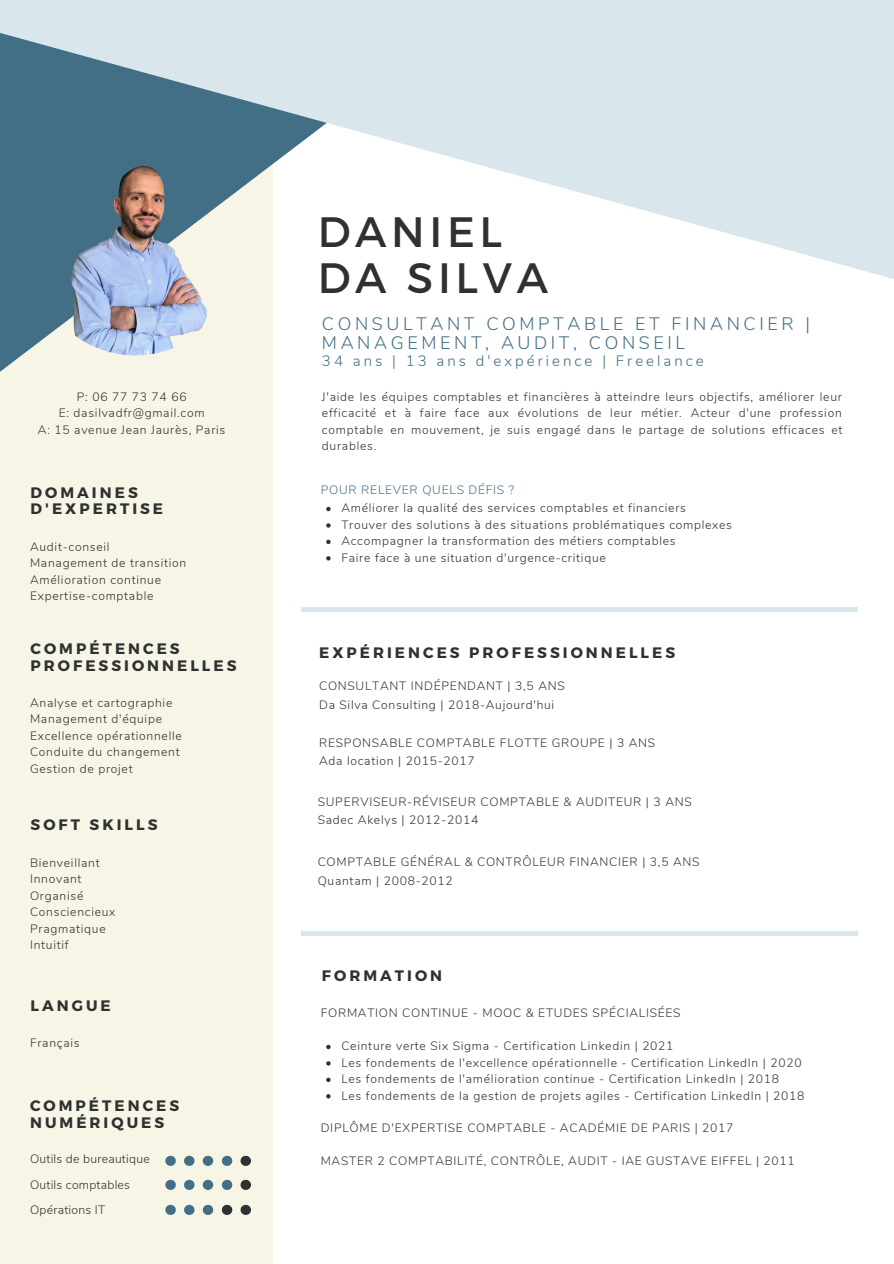
<style>
.page{position:relative;width:894px;height:1264px;background:#fff}
.page>*{position:absolute;margin:0;border:0;box-sizing:border-box;transform-origin:0 0}
.t1{font:42.45px "Montserrat";letter-spacing:.11em;color:#2f3131}
.t2{font:300 18px/19.2px "Nunito";letter-spacing:.2em;color:#426e86}
.t3{font:700 15.15px/16.5px "Montserrat";letter-spacing:.2em;color:#2f3131}
.t4{font:300 15px "Nunito";letter-spacing:.2em;color:#426e86}
.t5{font:300 12.15px/16.5px "Nunito";letter-spacing:.06em;color:#2f3131;text-align:justify}
.t6{font:300 12.15px "Nunito";letter-spacing:.02em;color:#2f3131}
.t7{font:300 12.15px "Nunito";letter-spacing:.06em;color:#426e86}
</style>
<div class="page">
<div style="left:0;top:56px;width:272px;height:1207px;background:#f7f5e6"></div>
<hr style="left:301px;top:607px;width:556px;height:4px;background:#d9e6ec">
<svg style="left:0;top:309px;width:273px;height:151px"></svg>
<img style="left:34px;top:152px;width:203px;height:203px;border-radius:50%">
<svg style="left:0;top:0;width:893px;height:309px;fill:#d9e6ec"></svg>
<hr style="left:301px;top:931px;width:556px;height:4px;background:#d9e6ec">
<svg style="left:165px;top:1155px;width:11px;height:10px"></svg>
<svg style="left:184px;top:1155px;width:10px;height:10px"></svg>
<svg style="left:203px;top:1155px;width:10px;height:10px"></svg>
<svg style="left:222px;top:1155px;width:10px;height:10px"></svg>
<svg style="left:240px;top:1155px;width:11px;height:10px"></svg>
<svg style="left:165px;top:1179px;width:11px;height:10px"></svg>
<svg style="left:184px;top:1179px;width:10px;height:10px"></svg>
<svg style="left:203px;top:1179px;width:10px;height:10px"></svg>
<svg style="left:222px;top:1179px;width:10px;height:10px"></svg>
<svg style="left:240px;top:1179px;width:11px;height:10px"></svg>
<svg style="left:165px;top:1204px;width:11px;height:10px"></svg>
<svg style="left:184px;top:1204px;width:10px;height:10px"></svg>
<svg style="left:203px;top:1204px;width:10px;height:10px"></svg>
<svg style="left:222px;top:1204px;width:10px;height:10px"></svg>
<svg style="left:240px;top:1204px;width:11px;height:10px"></svg>
<svg style="left:326px;top:1044px;width:4px;height:5px"></svg>
<svg style="left:326px;top:1061px;width:4px;height:4px"></svg>
<svg style="left:326px;top:1077px;width:4px;height:5px"></svg>
<svg style="left:326px;top:1094px;width:4px;height:4px"></svg>
<svg style="left:326px;top:507px;width:4px;height:4px"></svg>
<svg style="left:326px;top:523px;width:4px;height:4px"></svg>
<svg style="left:326px;top:539px;width:4px;height:5px"></svg>
<svg style="left:326px;top:556px;width:4px;height:4px"></svg>
<p class="t5" style="left:77px;top:388px;width:111px">P: 06 77 73 74 66</p>
<p class="t5" style="left:59px;top:405px;width:147px">E: dasilvadfr@gmail.com</p>
<p class="t5" style="left:38px;top:421px;width:189px">A: 15 avenue Jean Jaurès, Paris</p>
<p class="t3" style="left:31px;top:483px;width:134px">DOMAINES<br>D'EXPERTISE</p>
<p class="t5" style="left:30px;top:538px;width:81px">Audit-conseil</p>
<p class="t5" style="left:30px;top:555px;width:158px">Management de transition</p>
<p class="t5" style="left:30px;top:571px;width:132px">Amélioration continue</p>
<p class="t5" style="left:30px;top:587px;width:125px">Expertise-comptable</p>
<p class="t3" style="left:31px;top:640px;width:207px">COMPÉTENCES<br>PROFESSIONNELLES</p>
<p class="t5" style="left:30px;top:694px;width:144px">Analyse et cartographie</p>
<p class="t5" style="left:30px;top:711px;width:133px">Management d'équipe</p>
<p class="t5" style="left:30px;top:727px;width:153px">Excellence opérationnelle</p>
<p class="t5" style="left:30px;top:744px;width:151px">Conduite du changement</p>
<p class="t5" style="left:30px;top:760px;width:104px">Gestion de projet</p>
<p class="t3" style="left:31px;top:816px;width:128px">SOFT SKILLS</p>
<p class="t5" style="left:30px;top:854px;width:71px">Bienveillant</p>
<p class="t5" style="left:30px;top:871px;width:53px">Innovant</p>
<p class="t5" style="left:30px;top:887px;width:55px">Organisé</p>
<p class="t5" style="left:30px;top:903px;width:87px">Consciencieux</p>
<p class="t5" style="left:30px;top:920px;width:77px">Pragmatique</p>
<p class="t5" style="left:30px;top:936px;width:40px">Intuitif</p>
<p class="t3" style="left:31px;top:996px;width:82px">LANGUE</p>
<p class="t5" style="left:30px;top:1034px;width:51px">Français</p>
<p class="t3" style="left:30px;top:1096px;width:151px">COMPÉTENCES<br>NUMÉRIQUES</p>
<p class="t6" style="left:30px;top:1150px;width:121px">Outils de bureautique</p>
<p class="t6" style="left:30px;top:1176px;width:101px">Outils comptables</p>
<p class="t6" style="left:30px;top:1201px;width:77px">Opérations IT</p>
<p class="t1" style="left:317px;top:205px;width:186px">DANIEL</p>
<p class="t1" style="left:317px;top:251px;width:232px">DA SILVA</p>
<p class="t2" style="left:322px;top:314px;width:489px">CONSULTANT COMPTABLE ET FINANCIER |<br>MANAGEMENT, AUDIT, CONSEIL</p>
<p class="t4" style="left:322px;top:350px;width:383px">34 ans | 13 ans d'expérience | Freelance</p>
<p class="t5" style="left:322px;top:388px;width:521px">J'aide les équipes comptables et financières à atteindre leurs objectifs, améliorer leur efficacité et à faire face aux évolutions de leur métier. Acteur d'une profession comptable en mouvement, je suis engagé dans le partage de solutions efficaces et durables.</p>
<p class="t7" style="left:320px;top:481px;width:195px">POUR RELEVER QUELS DÉFIS ?</p>
<p class="t5" style="left:341px;top:500px;width:346px">Améliorer la qualité des services comptables et financiers</p>
<p class="t5" style="left:341px;top:516px;width:392px">Trouver des solutions à des situations problématiques complexes</p>
<p class="t5" style="left:341px;top:533px;width:336px">Accompagner la transformation des métiers comptables</p>
<p class="t5" style="left:341px;top:549px;width:266px">Faire face à une situation d'urgence-critique</p>
<p class="t3" style="left:319px;top:643px;width:357px">EXPÉRIENCES PROFESSIONNELLES</p>
<p class="t5" style="left:319px;top:677px;width:247px">CONSULTANT INDÉPENDANT | 3,5 ANS</p>
<p class="t5" style="left:319px;top:696px;width:237px">Da Silva Consulting | 2018-Aujourd'hui</p>
<p class="t5" style="left:319px;top:734px;width:337px">RESPONSABLE COMPTABLE FLOTTE GROUPE | 3 ANS</p>
<p class="t5" style="left:319px;top:753px;width:157px">Ada location | 2015-2017</p>
<p class="t5" style="left:317px;top:793px;width:375px">SUPERVISEUR-RÉVISEUR COMPTABLE &amp; AUDITEUR | 3 ANS</p>
<p class="t5" style="left:317px;top:812px;width:162px">Sadec Akelys | 2012-2014</p>
<p class="t5" style="left:317px;top:854px;width:383px">COMPTABLE GÉNÉRAL &amp; CONTRÔLEUR FINANCIER | 3,5 ANS</p>
<p class="t5" style="left:317px;top:872px;width:136px">Quantam | 2008-2012</p>
<p class="t3" style="left:322px;top:966px;width:122px">FORMATION</p>
<p class="t5" style="left:320px;top:1005px;width:361px">FORMATION CONTINUE - MOOC &amp; ETUDES SPÉCIALISÉES</p>
<p class="t5" style="left:341px;top:1038px;width:333px">Ceinture verte Six Sigma - Certification Linkedin | 2021</p>
<p class="t5" style="left:341px;top:1054px;width:461px">Les fondements de l'excellence opérationnelle - Certification LinkedIn | 2020</p>
<p class="t5" style="left:341px;top:1070px;width:439px">Les fondements de l'amélioration continue - Certification LinkedIn | 2018</p>
<p class="t5" style="left:341px;top:1087px;width:464px">Les fondements de la gestion de projets agiles - Certification LinkedIn | 2018</p>
<p class="t5" style="left:320px;top:1120px;width:414px">DIPLÔME D'EXPERTISE COMPTABLE - ACADÉMIE DE PARIS | 2017</p>
<p class="t5" style="left:320px;top:1153px;width:475px">MASTER 2 COMPTABILITÉ, CONTRÔLE, AUDIT - IAE GUSTAVE EIFFEL | 2011</p>
</div>
